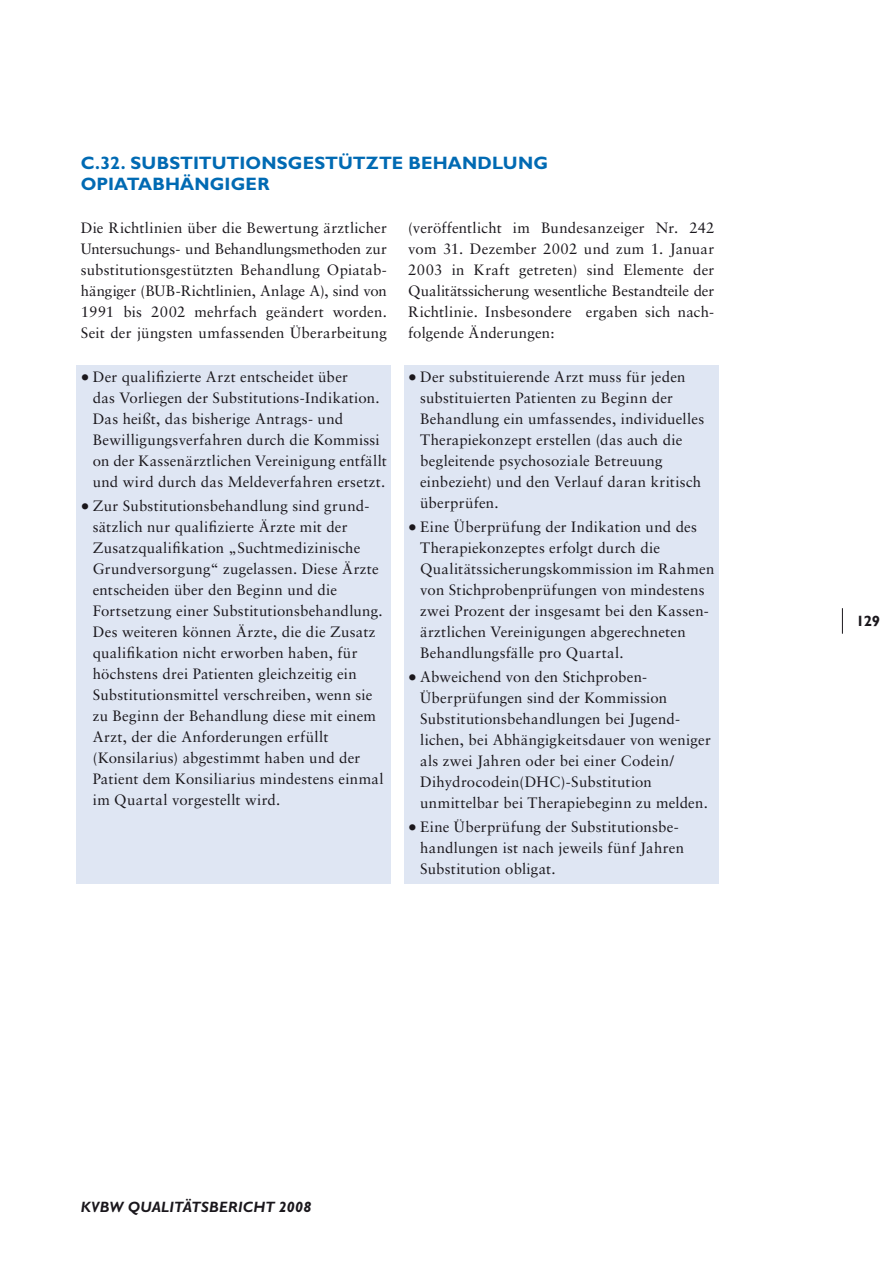
<style>
.page{position:relative;width:893px;height:1263px;background:#fff}
.page>*{position:absolute;margin:0;border:0;box-sizing:border-box;transform-origin:0 0}
.t1{font:700 18px/21.6px "Gill Sans";letter-spacing:.01em;color:#006ab3}
.t2{font:15px/21px "Sabon";letter-spacing:.015em;color:#1a171c}
.t3{font:italic 700 15px "Gill Sans";letter-spacing:.015em;color:#1a171c}
.t4{font:700 15px "Gill Sans";color:#1a171c}
.s1{font-family:"Lucida Grande"}
</style>
<div class="page">
<svg style="left:842px;top:608px;width:1px;height:26px"></svg>
<div style="left:77px;top:365px;width:314px;height:518px;background:#dfe6f3"></div>
<div style="left:404px;top:365px;width:315px;height:518px;background:#dfe6f3"></div>
<p class="t1" style="left:81px;top:152px;width:469px">C.32. SUBSTITUTIONSGESTÜTZTE BEHANDLUNG<br>OPI</p>
<p class="t1" style="left:114px;top:173px;width:157px">ATABHÄNGIGER</p>
<p class="t2" style="left:81px;top:217px;width:308px;text-align:justify">Die Richtlinien über die Bewertung ärztlicher Untersuchungs- und Behandlungsmethoden zur substitutionsgestützten Behandlung Opiatab&shy;hängiger (BUB-Richtlinien, Anlage A), sind von 1991 bis 2002 mehrfach geändert worden.<br>Seit der jüngsten umfassenden Überarbeitung</p>
<p class="t2" style="left:408px;top:217px;width:308px;text-align:justify">(veröffentlicht im Bundesanzeiger Nr. 242 vom 31. Dezember 2002 und zum 1. Januar 2003 in Kraft getreten) sind Elemente der Qualitätssicherung wesentliche Bestandteile der Richtlinie. Insbesondere ergaben sich nach&shy;folgende Änderungen:</p>
<p class="t2" style="left:93px;top:366px;width:296px;text-indent:-12px"><span class="s1">●</span> Der qualifizierte Arzt entscheidet über<br>das Vorliegen der Substitutions-Indikation.<br>Das heißt, das bisherige Antrags- und Bewilligungsverfahren durch die Kommissi on der Kassenärztlichen Vereinigung entfällt und wird durch das Meldeverfahren ersetzt.</p>
<p class="t2" style="left:93px;top:495px;width:293px;text-indent:-12px"><span class="s1">●</span> Zur Substitutionsbehandlung sind grund&shy;sätzlich nur qualifizierte Ärzte mit der Zusatzqualifikation „Suchtmedizinische Grundversorgung“ zugelassen. Diese Ärzte entscheiden über den Beginn und die Fortsetzung einer Substitutionsbehandlung.<br>Des weiteren können Ärzte, die die Zusatz qualifikation nicht erworben haben, für höchstens drei Patienten gleichzeitig ein Substitutionsmittel verschreiben, wenn sie zu Beginn der Behandlung diese mit einem Arzt, der die Anforderungen erfüllt (Konsilarius) abgestimmt haben und der Patient dem Konsiliarius mindestens einmal im Quartal vorgestellt wird.</p>
<p class="t2" style="left:420px;top:366px;width:286px;text-indent:-12px"><span class="s1">●</span> Der substituierende Arzt muss für jeden substituierten Patienten zu Beginn der Behandlung ein umfassendes, individuelles Therapiekonzept erstellen (das auch die begleitende psychosoziale Betreuung einbezieht) und den Verlauf daran kritisch überprüfen.</p>
<p class="t2" style="left:420px;top:516px;width:296px;text-indent:-12px"><span class="s1">●</span> Eine Überprüfung der Indikation und des Therapiekonzeptes erfolgt durch die Qualitätssicherungskommission im Rahmen von Stichprobenprüfungen von mindestens zwei Prozent der insgesamt bei den Kassen&shy;ärztlichen Vereinigungen abgerechneten Behandlungsfälle pro Quartal.</p>
<p class="t2" style="left:420px;top:666px;width:292px;text-indent:-12px"><span class="s1">●</span> Abweichend von den Stichproben-Überprüfungen sind der Kommission Substitutionsbehandlungen bei Jugend&shy;lichen, bei Abhängigkeitsdauer von weniger als zwei Jahren oder bei einer Codein/ Dihydrocodein(DHC)-Substitution unmittelbar bei Therapiebeginn zu melden.</p>
<p class="t2" style="left:420px;top:816px;width:265px;text-indent:-12px"><span class="s1">●</span> Eine Überprüfung der Substitutionsbe&shy;handlungen ist nach jeweils fünf Jahren<br>Substitution obligat.</p>
<p class="t3" style="left:81px;top:1198px;width:232px">KVBW QUALITÄTSBERICHT 2008</p>
<p class="t4" style="left:856px;top:612px;width:26px">129</p>
</div>
